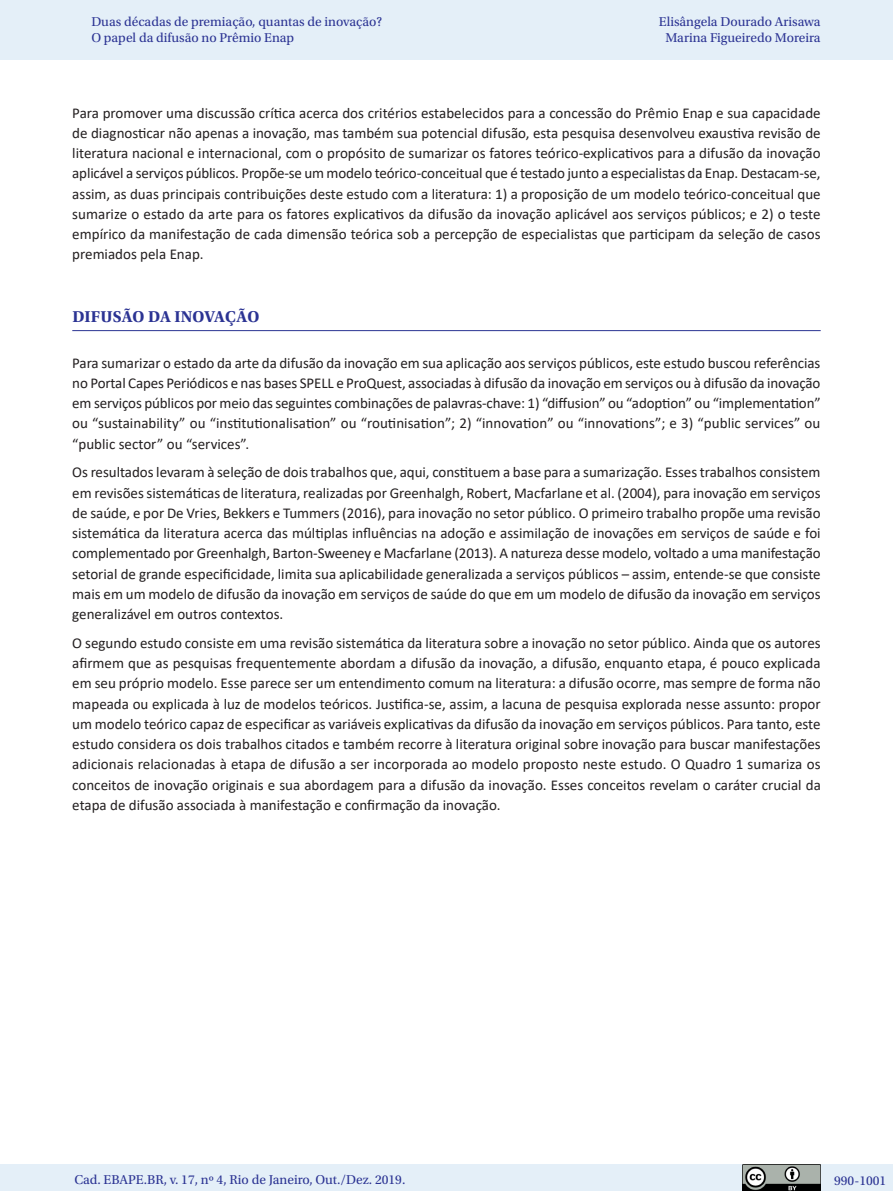
<style>
.page{position:relative;width:893px;height:1191px;background:#fff}
.page>*{position:absolute;margin:0;border:0;box-sizing:border-box;transform-origin:0 0}
._07_1_sub_1{font:700 16.5px "Utopia Std";letter-spacing:.01em;color:#2b3393}
._06_0_texto{font:15px/20.2px "Calibri";color:#231f20;text-align:justify}
.t1{font:13.5px/16.5px "Utopia Std";color:#2b3393}
</style>
<div class="page">
<div style="left:0;top:0;width:893px;height:60px;background:#e4eff8"></div>
<div style="left:0;top:1164px;width:893px;height:27px;background:#e4eff8"></div>
<img style="left:743px;top:1164px;width:78px;height:27px">
<hr style="left:72px;top:330px;width:749px;height:1px;background:#2b3393">
<p class="t1" style="left:91px;top:13px;width:292px">Duas décadas de premiação, quantas de inovação?<br>O papel da difusão no Prêmio Enap</p>
<p class="t1" style="left:659px;top:13px;width:163px;text-align:center">Elisângela Dourado Arisawa<br>Marina Figueiredo Moreira</p>
<p class="_06_0_texto" style="left:72px;top:102px;width:750px">Para promover uma discussão crítica acerca dos critérios estabelecidos para a concessão do Prêmio Enap e sua capacidade de diagnosticar não apenas a inovação, mas também sua potencial difusão, esta pesquisa desenvolveu exaustiva revisão de literatura nacional e internacional, com o propósito de sumarizar os fatores teórico-explicativos para a difusão da inovação aplicável a serviços públicos. Propõe-se um modelo teórico-conceitual que é testado junto a especialistas da Enap. Destacam-se, assim, as duas principais contribuições deste estudo com a literatura: 1) a proposição de um modelo teórico-conceitual que sumarize o estado da arte para os fatores explicativos da difusão da inovação aplicável aos serviços públicos; e 2) o teste empírico da manifestação de cada dimensão teórica sob a percepção de especialistas que participam da seleção de casos premiados pela Enap.</p>
<p class="_07_1_sub_1" style="left:72px;top:307px;width:188px">DIFUSÃO DA INOVAÇÃO</p>
<p class="_06_0_texto" style="left:72px;top:352px;width:750px">Para sumarizar o estado da arte da difusão da inovação em sua aplicação aos serviços públicos, este estudo buscou referências no Portal Capes Periódicos e nas bases SPELL e ProQuest, associadas à difusão da inovação em serviços ou à difusão da inovação em serviços públicos por meio das seguintes combinações de palavras-chave: 1) “diffusion” ou “adoption” ou “implementation” ou “sustainability” ou “institutionalisation” ou “routinisation”; 2) “innovation” ou “innovations”; e 3) “public services” ou “public sector” ou “services”.</p>
<p class="_06_0_texto" style="left:72px;top:462px;width:750px">Os resultados levaram à seleção de dois trabalhos que, aqui, constituem a base para a sumarização. Esses trabalhos consistem em revisões sistemáticas de literatura, realizadas por Greenhalgh, Robert, Macfarlane et al. (2004), para inovação em serviços de saúde, e por De Vries, Bekkers e Tummers (2016), para inovação no setor público. O primeiro trabalho propõe uma revisão sistemática da literatura acerca das múltiplas influências na adoção e assimilação de inovações em serviços de saúde e foi complementado por Greenhalgh, Barton-Sweeney e Macfarlane (2013). A natureza desse modelo, voltado a uma manifestação setorial de grande especificidade, limita sua aplicabilidade generalizada a serviços públicos – assim, entende-se que consiste mais em um modelo de difusão da inovação em serviços de saúde do que em um modelo de difusão da inovação em serviços generalizável em outros contextos.</p>
<p class="_06_0_texto" style="left:72px;top:632px;width:750px">O segundo estudo consiste em uma revisão sistemática da literatura sobre a inovação no setor público. Ainda que os autores afirmem que as pesquisas frequentemente abordam a difusão da inovação, a difusão, enquanto etapa, é pouco explicada em seu próprio modelo. Esse parece ser um entendimento comum na literatura: a difusão ocorre, mas sempre de forma não mapeada ou explicada à luz de modelos teóricos. Justifica-se, assim, a lacuna de pesquisa explorada nesse assunto: propor um modelo teórico capaz de especificar as variáveis explicativas da difusão da inovação em serviços públicos. Para tanto, este estudo considera os dois trabalhos citados e também recorre à literatura original sobre inovação para buscar manifestações adicionais relacionadas à etapa de difusão a ser incorporada ao modelo proposto neste estudo. O Quadro 1 sumariza os conceitos de inovação originais e sua abordagem para a difusão da inovação. Esses conceitos revelam o caráter crucial da etapa de difusão associada à manifestação e confirmação da inovação.</p>
<p class="t1" style="left:74px;top:1171px;width:333px">Cad. EBAPE.BR, v. 17, nº 4, Rio de Janeiro, Out./Dez. 2019.</p>
<p class="t1" style="left:834px;top:1172px;width:54px">990-1001</p>
</div>
